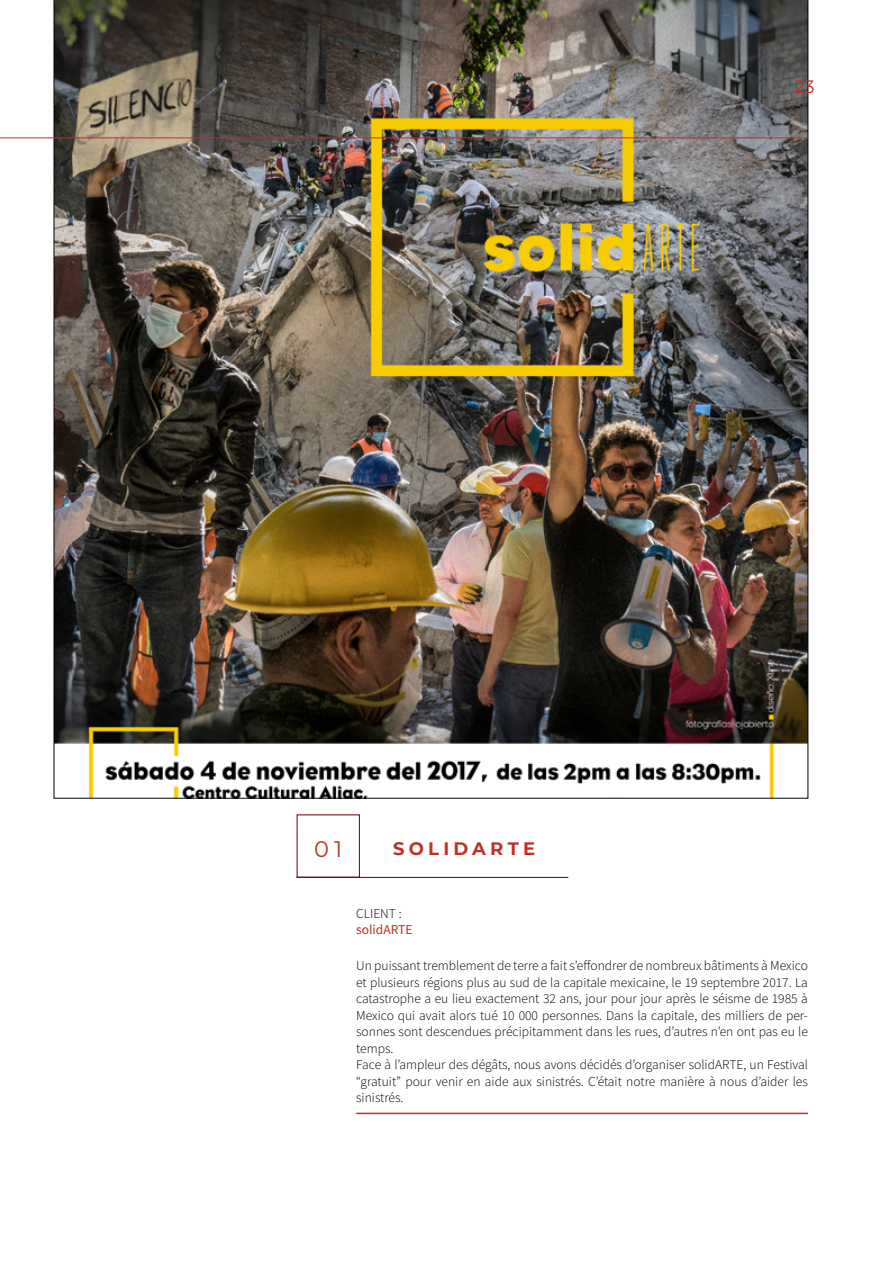
<style>
.page{position:relative;width:893px;height:1263px;background:#fff}
.page>*{position:absolute;margin:0;border:0;box-sizing:border-box;transform-origin:0 0}
.t1{font:22.5px "Montserrat";color:#bc3027}
.t2{font:700 18px "Montserrat";letter-spacing:.24em;color:#bc3027}
.t3{font:18px "Montserrat";color:#bc3027}
.t4{font:300 13.5px/16.5px "Source Sans Pro";color:#000}
.t5{font:13.5px "Source Sans Pro";color:#bc3027}
</style>
<div class="page">
<img style="left:54px;top:0;width:754px;height:798px">
<hr style="left:0;top:137px;width:808px;height:1px;background:#bc3027">
<hr style="left:297px;top:877px;width:271px;height:1px;background:#6a0f11">
<hr style="left:356px;top:1113px;width:452px;height:1px;background:#bc3027">
<h2 class="t3" style="left:794px;top:75px;width:22px">23</h2>
<h1 class="t1" style="left:314px;top:834px;width:29px">01</h1>
<h2 class="t2" style="left:393px;top:835px;width:144px">SOLIDARTE</h2>
<p class="t4" style="left:356px;top:905px;width:47px">CLIENT :</p>
<p class="t5" style="left:356px;top:921px;width:58px">solidARTE</p>
<p class="t4" style="left:356px;top:957px;width:453px">Un puissant tremblement de terre a fait s’effondrer de nombreux bâtiments à Mexico et plusieurs régions plus au sud de la capitale mexicaine, le 19 septembre 2017. La catastrophe a eu lieu exactement 32 ans, jour pour jour après le séisme de 1985 à Mexico qui avait alors tué 10 000 personnes. Dans la capitale, des milliers de per&shy;sonnes sont descendues précipitamment dans les rues, d’autres n’en ont pas eu le temps.<br>Face à l’ampleur des dégâts, nous avons décidés d’organiser solidARTE, un Festival “gratuit” pour venir en aide aux sinistrés. C’était notre manière à nous d’aider les sinistrés.</p>
</div>
